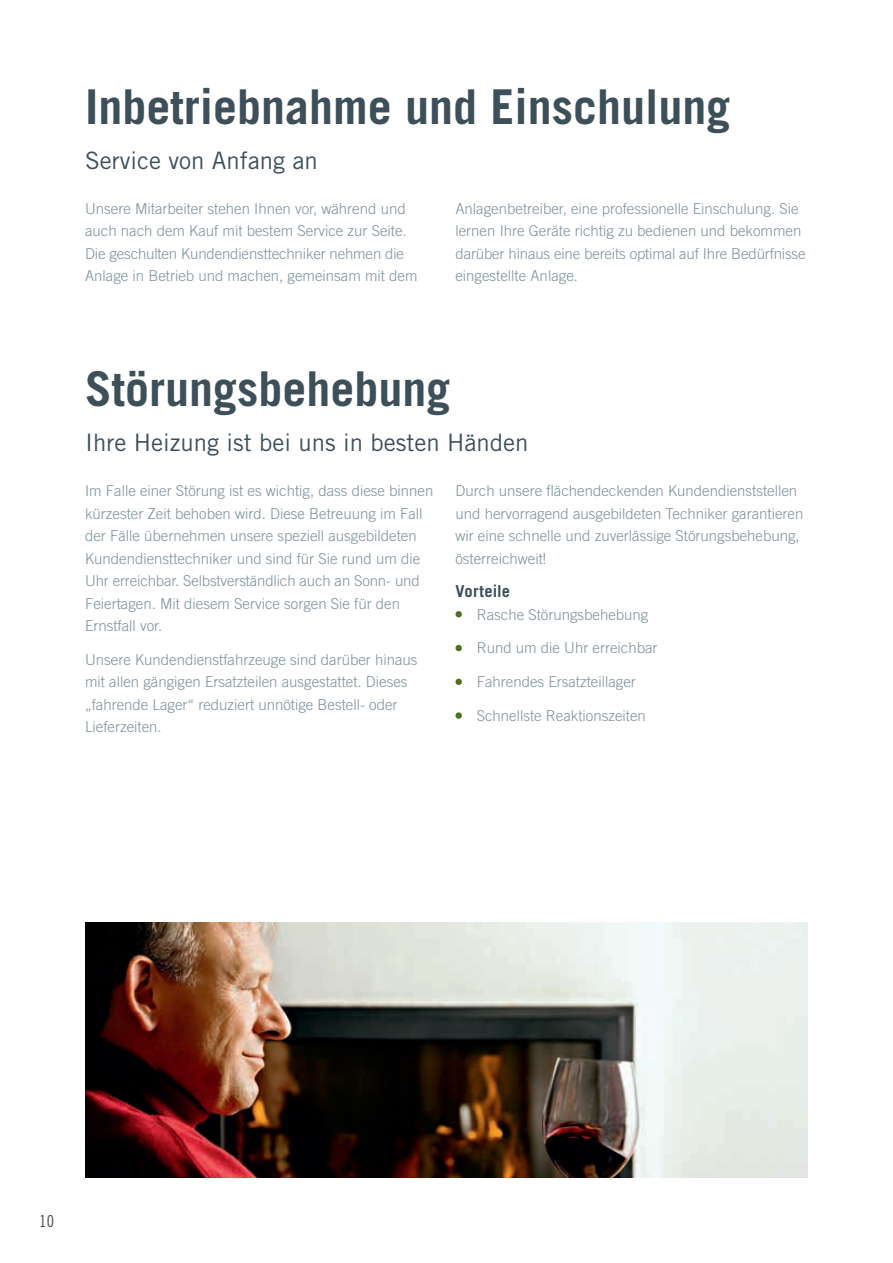
<style>
.page{position:relative;width:893px;height:1263px;background:#fff}
.page>*{position:absolute;margin:0;border:0;box-sizing:border-box;transform-origin:0 0}
.t1{font:700 48px "Trade Gothic";color:#3d4f59}
.t2{font:24px "Trade Gothic";color:#3d4f59}
.t3{font:700 16.5px "Trade Gothic";letter-spacing:.005em;color:#3d4f59}
.t4{font:16.5px "Trade Gothic Cond Eighteen";color:#4b4c4d}
.t5{font:300 15px/22.5px "Trade Gothic";color:#7f919a}
</style>
<div class="page">
<div style="left:455px;top:611px;width:7px;height:6px;background:#4b711c;border-radius:50%"></div>
<div style="left:455px;top:645px;width:7px;height:6px;background:#4b711c;border-radius:50%"></div>
<div style="left:455px;top:679px;width:7px;height:6px;background:#4b711c;border-radius:50%"></div>
<div style="left:455px;top:712px;width:7px;height:7px;background:#4b711c;border-radius:50%"></div>
<img style="left:85px;top:923px;width:723px;height:255px">
<h1 class="t1" style="left:85px;top:77px;width:647px">Inbetriebnahme und Einschulung</h1>
<h2 class="t2" style="left:85px;top:146px;width:234px">Service von Anfang an</h2>
<p class="t5" style="left:85px;top:197px;width:334px">Unsere Mitarbeiter stehen Ihnen vor, während und auch nach dem Kauf mit bestem Service zur Seite.<br>Die geschulten Kundendiensttechniker nehmen die Anlage in Betrieb und machen, gemeinsam mit dem</p>
<p class="t5" style="left:455px;top:197px;width:352px">Anlagenbetreiber, eine professionelle Einschulung. Sie lernen Ihre Geräte richtig zu bedienen und bekommen darüber hinaus eine bereits optimal auf Ihre Bedürfnisse eingestellte Anlage.</p>
<h1 class="t1" style="left:85px;top:359px;width:367px">Störungsbehebung</h1>
<h2 class="t2" style="left:85px;top:428px;width:445px">Ihre Heizung ist bei uns in besten Händen</h2>
<p class="t5" style="left:85px;top:480px;width:350px">Im Falle einer Störung ist es wichtig, dass diese binnen kürzester Zeit behoben wird. Diese Betreuung im Fall der Fälle übernehmen unsere speziell ausgebildeten Kundendiensttechniker und sind für Sie rund um die Uhr erreichbar. Selbstverständlich auch an Sonn- und Feiertagen. Mit diesem Service sorgen Sie für den Ernstfall vor.</p>
<p class="t5" style="left:85px;top:648px;width:334px">Unsere Kundendienstfahrzeuge sind darüber hinaus mit allen gängigen Ersatzteilen ausgestattet. Dieses „fahrende Lager“ reduziert unnötige Bestell- oder Lieferzeiten.</p>
<p class="t5" style="left:455px;top:480px;width:349px">Durch unsere flächendeckenden Kundendienststellen und hervorragend ausgebildeten Techniker garantieren wir eine schnelle und zuverlässige Störungsbehebung, österreichweit!</p>
<p class="t3" style="left:455px;top:581px;width:56px">Vorteile</p>
<p class="t5" style="left:477px;top:603px;width:173px">Rasche Störungsbehebung</p>
<p class="t5" style="left:477px;top:637px;width:182px">Rund um die Uhr erreichbar</p>
<p class="t5" style="left:477px;top:670px;width:161px">Fahrendes Ersatzteillager</p>
<p class="t5" style="left:477px;top:704px;width:171px">Schnellste Reaktionszeiten</p>
<p class="t4" style="left:39px;top:1211px;width:16px">10</p>
</div>
